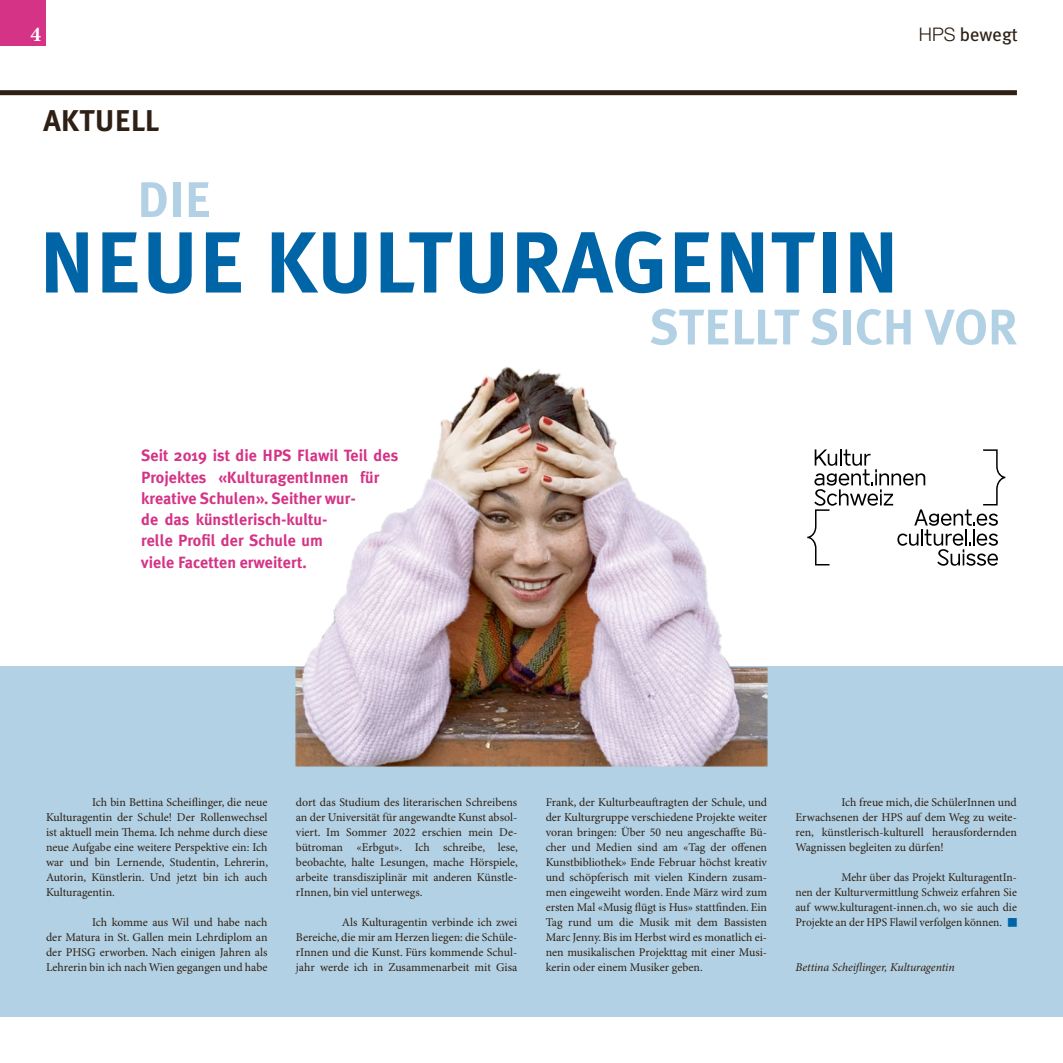
<style>
.page{position:relative;width:1063px;height:1063px;background:#fff}
.page>*{position:absolute;margin:0;border:0;box-sizing:border-box;transform-origin:0 0}
.t1{font:700 86.5px "Meta Plus";color:#0065a7}
.t2{font:700 50px "Meta Plus";color:rgb(0 101 167/.3)}
.t3{font:700 30px "Meta Plus";color:#2e2014}
.t4{font:700 21.25px "Minion Pro";color:#fff}
.t5{font:18.75px "Meta Plus";color:#2e2014}
.t6{font:700 16.25px/21.2px "Meta Plus";color:#d53386}
.t7{font:11.88px/15px "Minion Pro";color:#2e2014;text-align:justify}
.t8{font:italic 11.88px "Minion Pro";letter-spacing:-.01em;color:#2e2014}
.s1{font-family:"Helvetica Neue LT Std";font-weight:300}
</style>
<div class="page">
<div style="left:0;top:0;width:46px;height:46px;background:#d53386"></div>
<div style="left:0;top:667px;width:1063px;height:350px;background:#b3d1e4"></div>
<div style="left:0;top:90px;width:1017px;height:5px;background:#2e2014"></div>
<img style="left:296px;top:367px;width:471px;height:400px">
<svg style="left:807px;top:449px;width:198px;height:117px"></svg>
<h3 class="t4" style="left:30px;top:26px;width:12px">4</h3>
<h3 class="t5" style="left:919px;top:26px;width:101px"><span class="s1">HPS</span> bewegt</h3>
<h3 class="t3" style="left:44px;top:107px;width:117px">AKTUELL</h3>
<h2 class="t2" style="left:137px;top:177px;width:76px">DIE</h2>
<h1 class="t1" style="left:39px;top:223px;width:862px">NEUE KULTURAGENTIN</h1>
<h2 class="t2" style="left:650px;top:304px;width:370px">STELLT SICH VOR</h2>
<h3 class="t6" style="left:141px;top:446px;width:259px">Seit 2019 ist die HPS Flawil Teil des<br>Projektes «KulturagentInnen für kreative Schulen». Seither wur-<br>de das künstlerisch-kultu-<br>relle Profil der Schule um<br>viele Facetten erweitert.</h3>
<p class="t7" style="left:46px;top:796px;width:224px;text-indent:46px">Ich bin Bettina Scheiflinger, die neue Kulturagentin der Schule! Der Rollenwechsel ist aktuell mein Thema. Ich nehme durch diese neue Aufgabe eine weitere Perspektive ein: Ich war und bin Lernende, Studentin, Lehrerin, Autorin, Künstlerin. Und jetzt bin ich auch Kulturagentin.</p>
<p class="t7" style="left:46px;top:916px;width:223px;text-indent:46px">Ich komme aus Wil und habe nach der Matura in St. Gallen mein Lehrdiplom an der PHSG erworben. Nach einigen Jahren als Lehrerin bin ich nach Wien gegangen und habe</p>
<p class="t7" style="left:296px;top:796px;width:224px">dort das Studium des literarischen Schreibens an der Universität für angewandte Kunst absol&shy;viert. Im Sommer 2022 erschien mein De&shy;bütroman «Erbgut». Ich schreibe, lese, beobachte, halte Lesungen, mache Hörspiele, arbeite transdisziplinär mit anderen Künstle&shy;rInnen, bin viel unterwegs.</p>
<p class="t7" style="left:296px;top:916px;width:223px;text-indent:46px">Als Kulturagentin verbinde ich zwei Bereiche, die mir am Herzen liegen: die Schüle&shy;rInnen und die Kunst. Fürs kommende Schul&shy;jahr werde ich in Zusammenarbeit mit Gisa</p>
<p class="t7" style="left:546px;top:796px;width:223px">Frank, der Kulturbeauftragten der Schule, und der Kulturgruppe verschiedene Projekte weiter voran bringen: Über 50 neu angeschaffte Bü&shy;cher und Medien sind am «Tag der offenen Kunstbibliothek» Ende Februar höchst kreativ und schöpferisch mit vielen Kindern zusam&shy;men eingeweiht worden. Ende März wird zum ersten Mal «Musig flügt is Hus» stattfinden. Ein Tag rund um die Musik mit dem Bassisten Marc Jenny. Bis im Herbst wird es monatlich ei&shy;nen musikalischen Projekttag mit einer Musi&shy;kerin oder einem Musiker geben.</p>
<p class="t7" style="left:795px;top:796px;width:223px;text-indent:46px">Ich freue mich, die SchülerInnen und Erwachsenen der HPS auf dem Weg zu weite&shy;ren, künstlerisch-kulturell herausfordernden Wagnissen begleiten zu dürfen!</p>
<p class="t7" style="left:795px;top:871px;width:223px;text-indent:46px">Mehr über das Projekt KulturagentIn&shy;nen der Kulturvermittlung Schweiz erfahren Sie auf www.kulturagent-innen.ch, wo sie auch die Projekte an der HPS Flawil verfolgen können.</p>
<p class="t8" style="left:795px;top:963px;width:161px">Bettina Scheiflinger, Kulturagentin</p>
</div>
